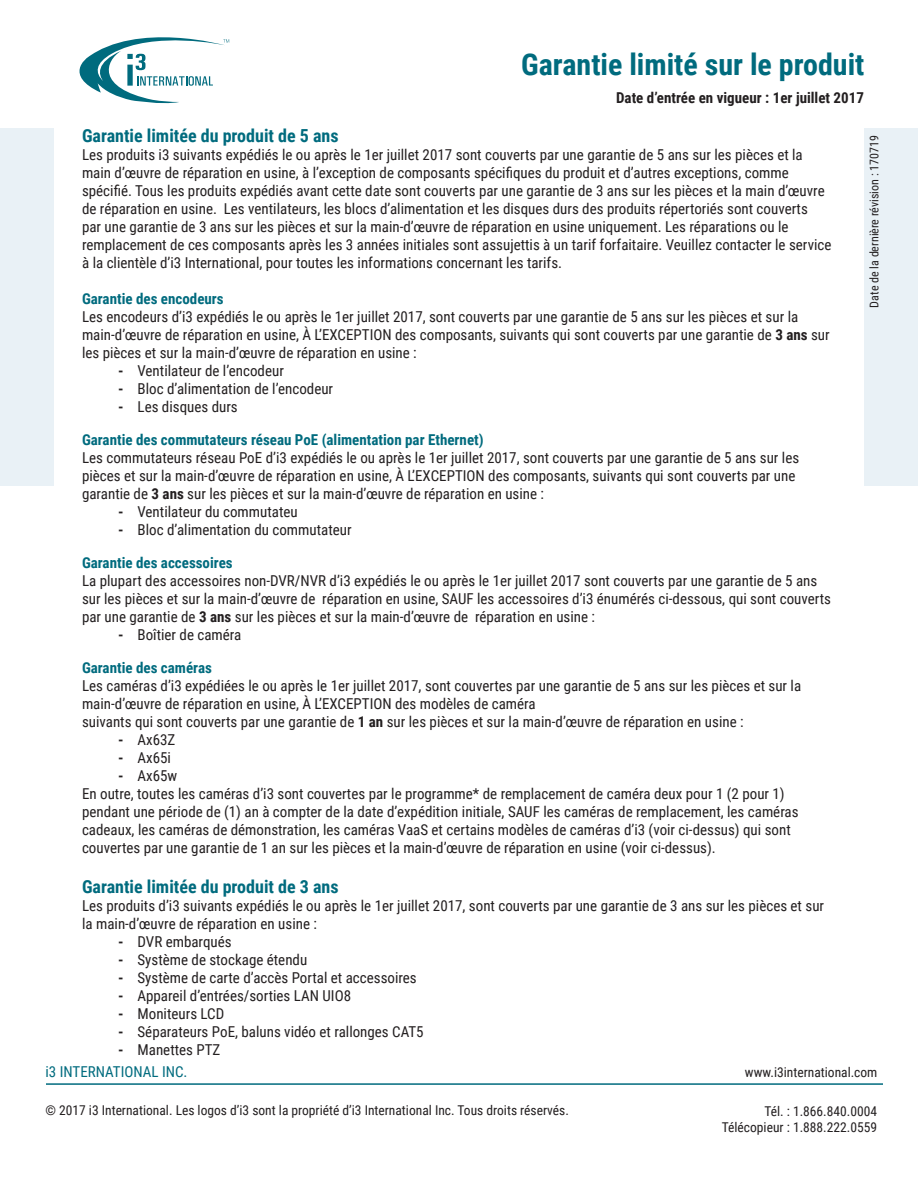
<style>
.page{position:relative;width:918px;height:1188px;background:#fff}
.page>*{position:absolute;margin:0;border:0;box-sizing:border-box;transform-origin:0 0}
.t1{font:700 30px "Roboto Condensed";color:#006b7e}
.Body_Bold{font:700 18px "Roboto Condensed";color:#006b7e}
.Body{font:15px/18px "Roboto Condensed";color:#231f20}
.Body_Bold-2{font:700 15px "Roboto Condensed";color:#006b7e}
.t2{font:700 15px "Roboto Condensed";color:#231f20}
.t3{font:15px "Roboto Condensed";color:#006b7e}
.t4{font:13.5px/16.2px "Roboto Condensed";color:#231f20;text-align:right}
.t5{font:12px "Roboto Condensed";color:#231f20}
.s1{font-weight:700}
</style>
<div class="page">
<div style="left:864px;top:128px;width:54px;height:357px;background:#e9f1f6"></div>
<svg style="left:79px;top:37px;width:150px;height:67px"></svg>
<div style="left:0;top:129px;width:54px;height:357px;background:#e9f1f6"></div>
<hr style="left:46px;top:1083px;width:837px;height:2px;background:#006b7e">
<h1 class="t1" style="left:521px;top:43px;width:345px">Garantie limité sur le produit</h1>
<p class="t2" style="left:616px;top:87px;width:249px">Date d’entrée en vigueur : 1er juillet 2017</p>
<p class="Body_Bold" style="left:82px;top:123px;width:258px">Garantie limitée du produit de 5 ans</p>
<p class="Body" style="left:82px;top:145px;width:751px">Les produits i3 suivants expédiés le ou après le 1er juillet 2017 sont couverts par une garantie de 5 ans sur les pièces et la main d’œuvre de réparation en usine, à l’exception de composants spécifiques du produit et d’autres exceptions, comme spécifié. Tous les produits expédiés avant cette date sont couverts par une garantie de 3 ans sur les pièces et la main d’œuvre de réparation en usine. Les ventilateurs, les blocs d’alimentation et les disques durs des produits répertoriés sont couverts<br>par une garantie de 3 ans sur les pièces et sur la main-d’œuvre de réparation en usine uniquement. Les réparations ou le remplacement de ces composants après les 3 années initiales sont assujettis à un tarif forfaitaire. Veuillez contacter le service à la clientèle d’i3 International, pour toutes les informations concernant les tarifs.</p>
<p class="Body_Bold-2" style="left:82px;top:288px;width:143px">Garantie des encodeurs</p>
<p class="Body" style="left:82px;top:307px;width:749px">Les encodeurs d’i3 expédiés le ou après le 1er juillet 2017, sont couverts par une garantie de 5 ans sur les pièces et sur la main-d’œuvre de réparation en usine, À L’EXCEPTION des composants, suivants qui sont couverts par une garantie de <span class="s1">3 ans</span> sur les pièces et sur la main-d’œuvre de réparation en usine :</p>
<p class="Body" style="left:118px;top:361px;width:167px"><span class="s1">-</span> Ventilateur de l’encodeur</p>
<p class="Body" style="left:118px;top:379px;width:217px"><span class="s1">-</span> Bloc d’alimentation de l’encodeur</p>
<p class="Body" style="left:118px;top:397px;width:121px"><span class="s1">-</span> Les disques durs</p>
<p class="Body_Bold-2" style="left:82px;top:429px;width:403px">Garantie des commutateurs réseau PoE (alimentation par Ethernet)</p>
<p class="Body" style="left:82px;top:448px;width:719px">Les commutateurs réseau PoE d’i3 expédiés le ou après le 1er juillet 2017, sont couverts par une garantie de 5 ans sur les pièces et sur la main-d’œuvre de réparation en usine, À L’EXCEPTION des composants, suivants qui sont couverts par une garantie de <span class="s1">3 ans</span> sur les pièces et sur la main-d’œuvre de réparation en usine :</p>
<p class="Body" style="left:118px;top:502px;width:181px"><span class="s1">-</span> Ventilateur du commutateu</p>
<p class="Body" style="left:118px;top:520px;width:235px"><span class="s1">-</span> Bloc d’alimentation du commutateur</p>
<p class="Body_Bold-2" style="left:82px;top:552px;width:152px">Garantie des accessoires</p>
<p class="Body" style="left:82px;top:571px;width:751px">La plupart des accessoires non-DVR/NVR d’i3 expédiés le ou après le 1er juillet 2017 sont couverts par une garantie de 5 ans sur les pièces et sur la main-d’œuvre de réparation en usine, SAUF les accessoires d’i3 énumérés ci-dessous, qui sont couverts par une garantie de <span class="s1">3 ans</span> sur les pièces et sur la main-d’œuvre de réparation en usine :</p>
<p class="Body" style="left:118px;top:625px;width:125px"><span class="s1">-</span> Boîtier de caméra</p>
<p class="Body_Bold-2" style="left:82px;top:657px;width:131px">Garantie des caméras</p>
<p class="Body" style="left:82px;top:676px;width:721px">Les caméras d’i3 expédiées le ou après le 1er juillet 2017, sont couvertes par une garantie de 5 ans sur les pièces et sur la main-d’œuvre de réparation en usine, À L’EXCEPTION des modèles de caméra</p>
<p class="Body" style="left:82px;top:712px;width:663px">suivants qui sont couverts par une garantie de <span class="s1">1 an</span> sur les pièces et sur la main-d’œuvre de réparation en usine :</p>
<p class="Body" style="left:118px;top:730px;width:59px"><span class="s1">-</span> Ax63Z</p>
<p class="Body" style="left:118px;top:748px;width:54px"><span class="s1">-</span> Ax65i</p>
<p class="Body" style="left:118px;top:766px;width:61px"><span class="s1">-</span> Ax65w</p>
<p class="Body" style="left:82px;top:784px;width:718px">En outre, toutes les caméras d’i3 sont couvertes par le programme* de remplacement de caméra deux pour 1 (2 pour 1) pendant une période de (1) an à compter de la date d’expédition initiale, SAUF les caméras de remplacement, les caméras cadeaux, les caméras de démonstration, les caméras VaaS et certains modèles de caméras d’i3 (voir ci-dessus) qui sont couvertes par une garantie de 1 an sur les pièces et la main-d’œuvre de réparation en usine (voir ci-dessus).</p>
<p class="Body_Bold" style="left:82px;top:874px;width:258px">Garantie limitée du produit de 3 ans</p>
<p class="Body" style="left:82px;top:896px;width:744px">Les produits d’i3 suivants expédiés le ou après le 1er juillet 2017, sont couverts par une garantie de 3 ans sur les pièces et sur la main-d’œuvre de réparation en usine :</p>
<p class="Body" style="left:118px;top:932px;width:115px"><span class="s1">-</span> DVR embarqués</p>
<p class="Body" style="left:118px;top:950px;width:191px"><span class="s1">-</span> Système de stockage étendu</p>
<p class="Body" style="left:118px;top:968px;width:300px"><span class="s1">-</span> Système de carte d’accès Portal et accessoires</p>
<p class="Body" style="left:118px;top:986px;width:235px"><span class="s1">-</span> Appareil d’entrées/sorties LAN UIO8</p>
<p class="Body" style="left:118px;top:1004px;width:108px"><span class="s1">-</span> Moniteurs LCD</p>
<p class="Body" style="left:118px;top:1022px;width:307px"><span class="s1">-</span> Séparateurs PoE, baluns vidéo et rallonges CAT5</p>
<p class="Body" style="left:118px;top:1040px;width:104px"><span class="s1">-</span> Manettes PTZ</p>
<p class="t5" style="left:866px;top:308px;width:174px;rotate:-90deg">Date de la dernière révision : 170719</p>
<p class="t4" style="left:745px;top:1063px;width:134px">www.i3international.com</p>
<p class="t3" style="left:45px;top:1061px;width:144px">i3 INTERNATIONAL INC.</p>
<p class="t4" style="left:45px;top:1101px;width:525px">© 2017 i3 International. Les logos d’i3 sont la propriété d’i3 International Inc. Tous droits réservés.</p>
<p class="t4" style="left:722px;top:1102px;width:157px">Tél. : 1.866.840.0004<br>Télécopieur : 1.888.222.0559</p>
</div>
